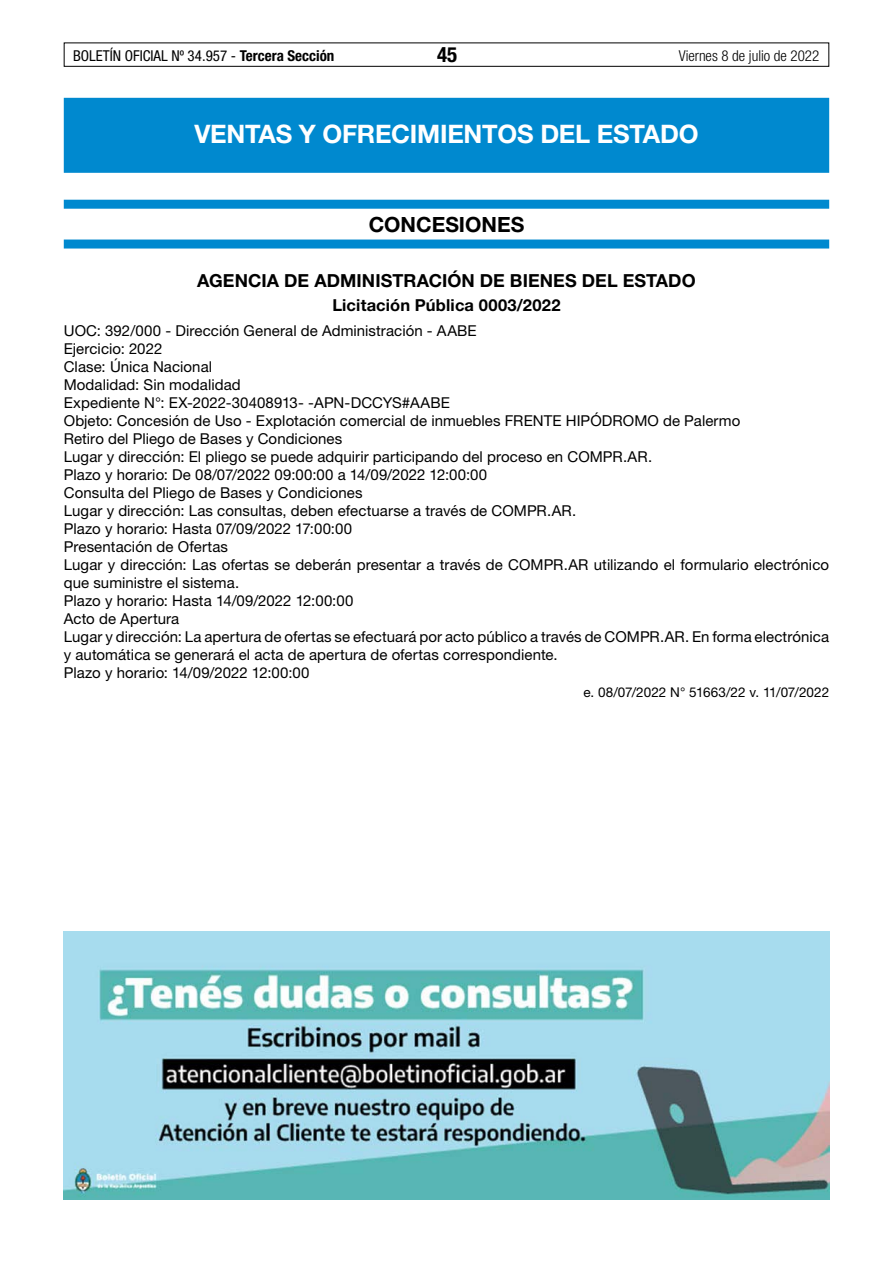
<style>
.page{position:relative;width:893px;height:1263px;background:#fff}
.page>*{position:absolute;margin:0;border:0;box-sizing:border-box;transform-origin:0 0}
.t1{font:700 25.5px "Helvetica Neue LT Std";letter-spacing:-.01em;color:#fff}
.t2{font:700 21px "Helvetica Neue LT Std";color:#000}
.t3{font:700 condensed 21px "Helvetica Neue LT Std";color:#000}
.t4{font:700 18px "Helvetica Neue LT Std";letter-spacing:.005em;color:#000}
.t5{font:700 16.5px "Helvetica Neue LT Std";letter-spacing:.01em;color:#000}
.t6{font:15px/18px "Helvetica Neue LT Std";letter-spacing:.005em;color:#000}
.t7{font:condensed 15px "Helvetica Neue LT Std";color:#000}
.t8{font:300 condensed 15px "Helvetica Neue LT Std";color:#000}
.t9{font:13.5px "Helvetica Neue LT Std";letter-spacing:.005em;color:#000}
.s1{font-weight:700}
</style>
<div class="page">
<div style="left:64px;top:43px;width:765px;height:24px;border:1px solid #000"></div>
<div style="left:64px;top:98px;width:765px;height:75px;background:#0089cf"></div>
<div style="left:64px;top:200px;width:765px;height:9px;background:#0089cf"></div>
<div style="left:64px;top:240px;width:765px;height:9px;background:#0089cf"></div>
<img style="left:64px;top:931px;width:765px;height:268px">
<p class="t7" style="left:73px;top:47px;width:263px">BOLETÍN OFICIAL Nº 34.957 - <span class="s1">Tercera Sección</span></p>
<h2 class="t3" style="left:437px;top:42px;width:22px">45</h2>
<p class="t8" style="left:679px;top:47px;width:142px">Viernes 8 de julio de 2022</p>
<h1 class="t1" style="left:194px;top:118px;width:506px">VENTAS Y OFRECIMIENTOS DEL ESTADO</h1>
<h2 class="t2" style="left:369px;top:212px;width:157px">CONCESIONES</h2>
<p class="t4" style="left:197px;top:270px;width:500px">AGENCIA DE ADMINISTRACIÓN DE BIENES DEL ESTADO</p>
<p class="t5" style="left:332px;top:295px;width:230px">Licitación Pública 0003/2022</p>
<p class="t6" style="left:64px;top:321px;width:767px">UOC: 392/000 - Dirección General de Administración - AABE<br>Ejercicio: 2022<br>Clase: Única Nacional<br>Modalidad: Sin modalidad<br>Expediente N°: EX-2022-30408913- -APN-DCCYS#AABE<br>Objeto: Concesión de Uso - Explotación comercial de inmuebles FRENTE HIPÓDROMO de Palermo<br>Retiro del Pliego de Bases y Condiciones<br>Lugar y dirección: El pliego se puede adquirir participando del proceso en COMPR.AR.<br>Plazo y horario: De 08/07/2022 09:00:00 a 14/09/2022 12:00:00<br>Consulta del Pliego de Bases y Condiciones<br>Lugar y dirección: Las consultas, deben efectuarse a través de COMPR.AR.<br>Plazo y horario: Hasta 07/09/2022 17:00:00<br>Presentación de Ofertas<br>Lugar y dirección: Las ofertas se deberán presentar a través de COMPR.AR utilizando el formulario electrónico que suministre el sistema.<br>Plazo y horario: Hasta 14/09/2022 12:00:00<br>Acto de Apertura<br>Lugar y dirección: La apertura de ofertas se efectuará por acto público a través de COMPR.AR. En forma electrónica y automática se generará el acta de apertura de ofertas correspondiente.<br>Plazo y horario: 14/09/2022 12:00:00</p>
<p class="t9" style="left:583px;top:684px;width:247px">e. 08/07/2022 N° 51663/22 v. 11/07/2022</p>
</div>
